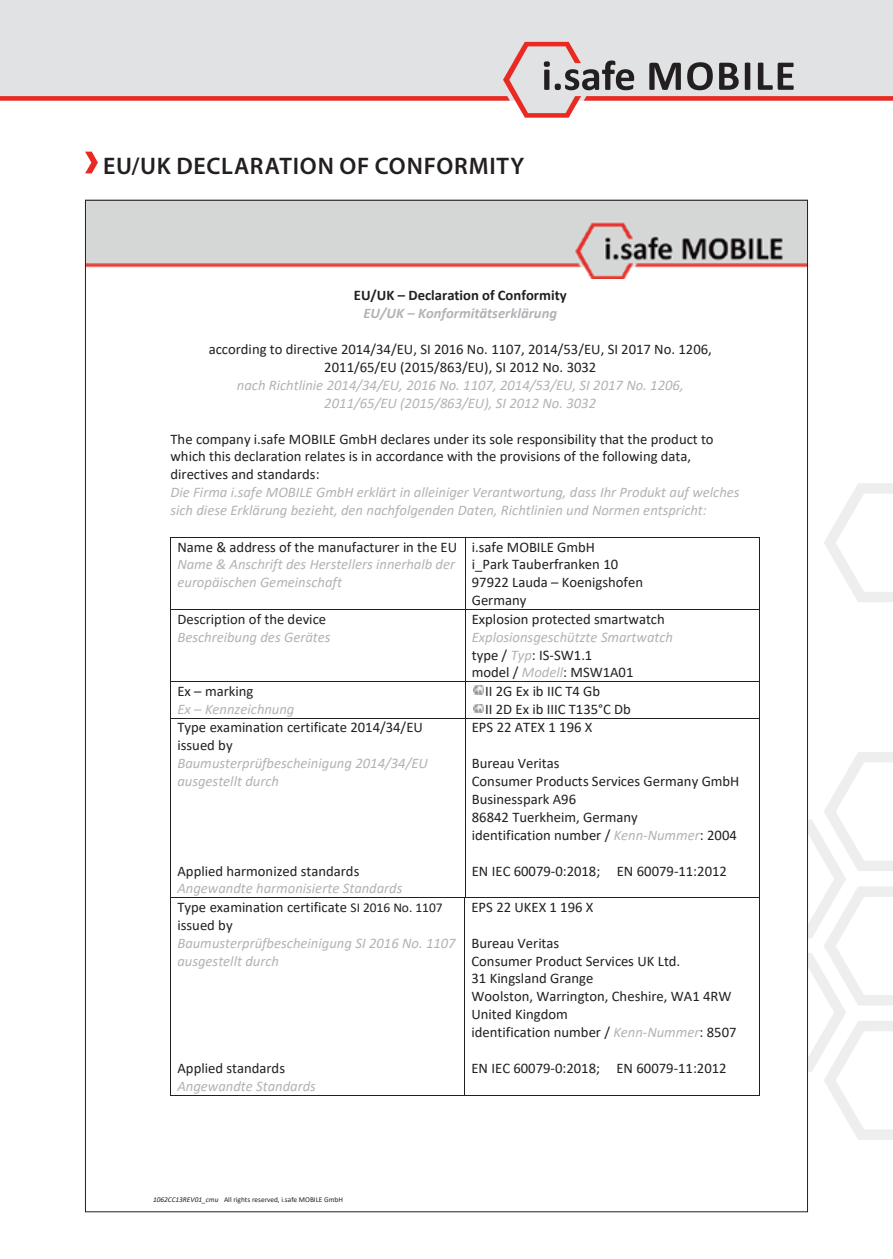
<style>
.page{position:relative;width:893px;height:1259px;background:#fff}
.page>*{position:absolute;margin:0;border:0;box-sizing:border-box;transform-origin:0 0}
.t1{font:600 24px "Myriad Pro";letter-spacing:.035em;color:#231f20}
.t2{font:14.7px/18px "Calibri";color:#231f20}
.t3{font:italic 14.7px/18px "Calibri";color:#b2b3b7}
.t4{font:700 14.7px "Calibri";color:#231f20}
.t5{font:italic 700 14.7px "Calibri";color:#b2b3b7}
.t6{font:7.2px "Calibri";color:#231f20}
.s1{font-size:13.5px}
.s2{font-style:normal;color:#231f20}
.s3{font-style:italic;color:#b2b3b7}
.s4{font-style:italic}
</style>
<div class="page">
<svg style="left:824px;top:483px;width:69px;height:119px"></svg>
<div style="left:0;top:0;width:893px;height:42px;background:#e1e2e4"></div>
<svg style="left:0;top:42px;width:893px;height:76px"></svg>
<svg style="left:85px;top:152px;width:13px;height:21px"></svg>
<img style="left:87px;top:202px;width:719px;height:76px">
<hr style="left:171px;top:537px;width:294px;height:1px;background:#231f20">
<hr style="left:465px;top:537px;width:294px;height:1px;background:#231f20">
<hr style="left:170px;top:537px;width:1px;height:72px;background:#231f20">
<hr style="left:465px;top:537px;width:1px;height:72px;background:#231f20">
<hr style="left:759px;top:537px;width:1px;height:72px;background:#231f20">
<hr style="left:171px;top:609px;width:294px;height:1px;background:#231f20">
<hr style="left:465px;top:609px;width:294px;height:1px;background:#231f20">
<hr style="left:170px;top:610px;width:1px;height:71px;background:#231f20">
<hr style="left:465px;top:610px;width:1px;height:71px;background:#231f20">
<hr style="left:759px;top:610px;width:1px;height:71px;background:#231f20">
<hr style="left:171px;top:681px;width:294px;height:1px;background:#231f20">
<hr style="left:465px;top:681px;width:294px;height:1px;background:#231f20">
<hr style="left:170px;top:682px;width:1px;height:36px;background:#231f20">
<hr style="left:465px;top:682px;width:1px;height:36px;background:#231f20">
<hr style="left:759px;top:682px;width:1px;height:36px;background:#231f20">
<hr style="left:171px;top:718px;width:294px;height:1px;background:#231f20">
<hr style="left:465px;top:718px;width:294px;height:1px;background:#231f20">
<hr style="left:170px;top:718px;width:1px;height:179px;background:#231f20">
<hr style="left:465px;top:718px;width:1px;height:179px;background:#231f20">
<hr style="left:759px;top:718px;width:1px;height:179px;background:#231f20">
<hr style="left:171px;top:897px;width:293px;height:1px;background:#231f20">
<hr style="left:466px;top:897px;width:293px;height:1px;background:#231f20">
<hr style="left:170px;top:898px;width:1px;height:196px;background:#231f20">
<hr style="left:171px;top:1094px;width:293px;height:1px;background:#231f20">
<hr style="left:464px;top:898px;width:1px;height:196px;background:#231f20">
<hr style="left:465px;top:1094px;width:294px;height:1px;background:#231f20">
<svg style="left:703px;top:752px;width:190px;height:388px"></svg>
<svg style="left:474px;top:686px;width:9px;height:8px"></svg>
<svg style="left:474px;top:704px;width:10px;height:8px"></svg>
<h1 class="t1" style="left:103px;top:150px;width:423px">EU/UK DECLARATION OF CONFORMITY</h1>
<p class="t4" style="left:354px;top:285px;width:214px">EU/UK – Declaration of Conformity</p>
<p class="t5" style="left:363px;top:303px;width:195px">EU/UK – Konformitätserklärung</p>
<p class="t2" style="left:209px;top:340px;width:505px;text-align:center">according to directive 2014/34/EU, SI 2016 No. 1107, 2014/53/EU, SI 2017 No. 1206,<br>2011/65/EU (2015/863/EU), SI 2012 No. 3032</p>
<p class="t3" style="left:237px;top:375px;width:448px;text-align:center">nach Richtlinie 2014/34/EU, 2016 No. 1107, 2014/53/EU, SI 2017 No. 1206,<br>2011/65/EU (2015/863/EU), SI 2012 No. 3032</p>
<p class="t2" style="left:170px;top:429px;width:545px">The company i.safe MOBILE GmbH declares under its sole responsibility that the product to which this declaration relates is in accordance with the provisions of the following data, directives and standards:</p>
<p class="t3" style="left:170px;top:483px;width:571px">Die Firma i.safe MOBILE GmbH erklärt in alleiniger Verantwortung, dass Ihr Produkt auf welches sich diese Erklärung bezieht, den nachfolgenden Daten, Richtlinien und Normen entspricht:</p>
<p class="t2" style="left:177px;top:537px;width:281px">Name &amp; address of the manufacturer in the EU</p>
<p class="t3" style="left:177px;top:555px;width:279px">Name &amp; Anschrift des Herstellers innerhalb der europäischen Gemeinschaft</p>
<p class="t2" style="left:472px;top:537px;width:173px">i.safe MOBILE GmbH<br>i_Park Tauberfranken 10<br>97922 Lauda – Koenigshofen<br>Germany</p>
<p class="t2" style="left:177px;top:609px;width:150px">Description of the device</p>
<p class="t3" style="left:177px;top:627px;width:155px">Beschreibung des Gerätes</p>
<p class="t2" style="left:177px;top:681px;width:78px">Ex – marking</p>
<p class="t3" style="left:177px;top:699px;width:118px">Ex – Kennzeichnung</p>
<p class="t2" style="left:177px;top:718px;width:247px">Type examination certificate 2014/34/EU issued by</p>
<p class="t3" style="left:177px;top:753px;width:252px">Baumusterprüfbescheinigung 2014/34/EU ausgestellt durch</p>
<p class="t2" style="left:177px;top:861px;width:183px">Applied harmonized standards</p>
<p class="t3" style="left:177px;top:879px;width:226px">Angewandte harmonisierte Standards</p>
<p class="t2" style="left:177px;top:897px;width:267px">Type examination certificate <span class="s1">SI 2016 No. 1107 </span>issued by</p>
<p class="t3" style="left:177px;top:933px;width:280px">Baumusterprüfbescheinigung SI 2016 No. 1107 ausgestellt durch</p>
<p class="t2" style="left:177px;top:1058px;width:109px">Applied standards</p>
<p class="t3" style="left:177px;top:1076px;width:140px">Angewandte Standards</p>
<p class="t2" style="left:472px;top:609px;width:195px">Explosion protected smartwatch</p>
<p class="t3" style="left:472px;top:627px;width:203px">Explosionsgeschützte Smartwatch <span class="s2">type /</span> Typ<span class="s2">: IS-SW1.1<br>model /</span> Modell<span class="s2">: MSW1A01</span></p>
<p class="t2" style="left:485px;top:681px;width:147px">II 2G Ex ib IIC T4 Gb<br>II 2D Ex ib IIIC T135°C Db</p>
<p class="t2" style="left:472px;top:718px;width:122px">EPS 22 ATEX 1 196 X</p>
<p class="t2" style="left:472px;top:754px;width:269px">Bureau Veritas<br>Consumer Products Services Germany GmbH<br>Businesspark A96<br>86842 Tuerkheim, Germany<br>identification number / <span class="s3">Kenn-Nummer</span>: 2004</p>
<p class="t2" style="left:472px;top:861px;width:257px">EN IEC 60079-0:2018; EN 60079-11:2012</p>
<p class="t2" style="left:471px;top:897px;width:123px">EPS 22 UKEX 1 196 X</p>
<p class="t2" style="left:471px;top:933px;width:267px">Bureau Veritas<br>Consumer Product Services UK Ltd.<br>31 Kingsland Grange<br>Woolston, Warrington, Cheshire, WA1 4RW<br>United Kingdom<br>identification number / <span class="s3">Kenn-Nummer</span>: 8507</p>
<p class="t2" style="left:471px;top:1058px;width:257px">EN IEC 60079-0:2018; EN 60079-11:2012</p>
<p class="t6" style="left:153px;top:1194px;width:191px"><span class="s4">1062CC13REV01_cmu</span> All rights reserved, i.safe MOBILE GmbH</p>
</div>
